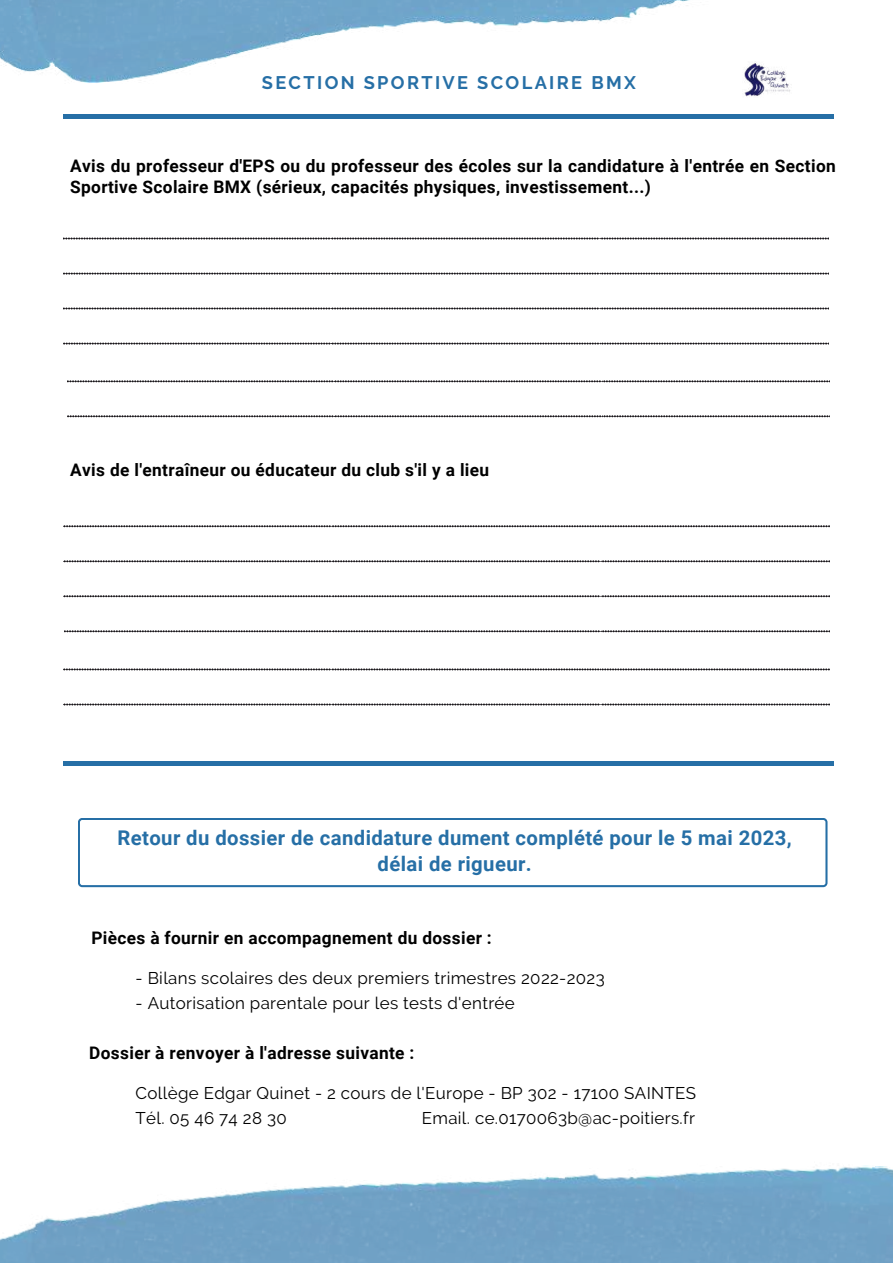
<style>
.page{position:relative;width:893px;height:1264px;background:#fff}
.page>*{position:absolute;margin:0;border:0;box-sizing:border-box;transform-origin:0 0}
.t1{font:700 20.25px/25.8px "Roboto";letter-spacing:.02em;color:#266fa6;text-align:center}
.t2{font:700 18.15px "Raleway";letter-spacing:.13em;color:#266fa6}
.t3{font:700 17.25px/21.3px "Roboto";letter-spacing:.02em;color:#000}
.t4{font:16.95px/24.8px "Raleway";letter-spacing:.02em;color:#000}
</style>
<div class="page">
<img style="left:0;top:0;width:690px;height:83px">
<img style="left:0;top:1165px;width:892px;height:97px">
<hr style="left:64px;top:761px;width:770px;height:4px;background:#266fa6">
<hr style="left:64px;top:115px;width:770px;height:3px;background:#266fa6">
<img style="left:744px;top:63px;width:46px;height:34px">
<svg style="left:63px;top:237px;width:765px;height:2px"></svg>
<svg style="left:63px;top:272px;width:765px;height:2px"></svg>
<svg style="left:63px;top:307px;width:765px;height:2px"></svg>
<svg style="left:63px;top:342px;width:765px;height:2px"></svg>
<svg style="left:67px;top:380px;width:762px;height:2px"></svg>
<svg style="left:67px;top:415px;width:762px;height:2px"></svg>
<svg style="left:64px;top:525px;width:765px;height:2px"></svg>
<svg style="left:64px;top:560px;width:765px;height:2px"></svg>
<svg style="left:64px;top:595px;width:765px;height:2px"></svg>
<svg style="left:64px;top:630px;width:765px;height:2px"></svg>
<svg style="left:64px;top:668px;width:765px;height:2px"></svg>
<svg style="left:64px;top:703px;width:765px;height:2px"></svg>
<svg style="left:78px;top:818px;width:749px;height:69px"></svg>
<p class="t2" style="left:262px;top:72px;width:375px">SECTION SPORTIVE SCOLAIRE BMX</p>
<p class="t3" style="left:70px;top:155px;width:767px">Avis du professeur d'EPS ou du professeur des écoles sur la candidature à l'entrée en Section<br>Sportive Scolaire BMX (sérieux, capacités physiques, investissement...)</p>
<p class="t3" style="left:70px;top:460px;width:420px">Avis de l'entraîneur ou éducateur du club s'il y a lieu</p>
<p class="t1" style="left:117px;top:825px;width:676px">Retour du dossier de candidature dument complété pour le 5 mai 2023, délai de rigueur.</p>
<p class="t3" style="left:91px;top:927px;width:402px">Pièces à fournir en accompagnement du dossier :</p>
<p class="t4" style="left:136px;top:965px;width:470px">- Bilans scolaires des deux premiers trimestres 2022-2023</p>
<p class="t4" style="left:136px;top:990px;width:380px">- Autorisation parentale pour les tests d'entrée</p>
<p class="t3" style="left:89px;top:1042px;width:327px">Dossier à renvoyer à l'adresse suivante :</p>
<p class="t4" style="left:136px;top:1081px;width:562px">Collège Edgar Quinet - 2 cours de l'Europe - BP 302 - 17100 SAINTES<br>Tél. 05 46 74 28 30</p>
<p class="t4" style="left:422px;top:1105px;width:274px">Email. ce.0170063b@ac-poitiers.fr</p>
</div>
